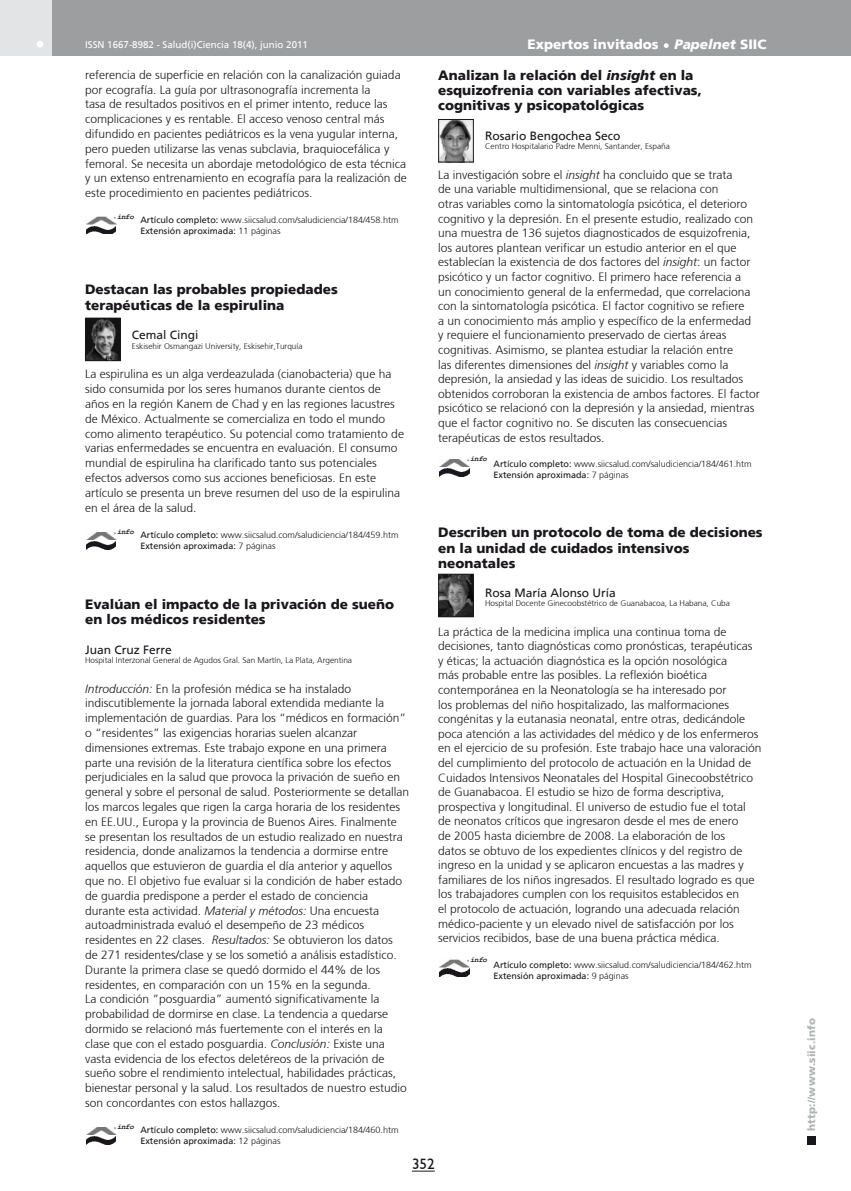
<style>
.page{position:relative;width:851px;height:1191px;background:#fff}
.page>*{position:absolute;margin:0;border:0;box-sizing:border-box;transform-origin:0 0}
.t1{font:15px "Humanist 521 BT";color:#1a171c}
.t2{font:900 13.5px/15.1px "Frutiger";color:#1a171c}
.t3{font:900 13.5px "Frutiger";color:#fff}
.t4{font:300 12px/14.9px "Frutiger";color:#1a171c}
.t5{font:12px "Frutiger";color:#1a171c}
.t6{font:900 10.5px "Frutiger";letter-spacing:.015em;color:#b1b3b4}
.t7{font:9.75px "Frutiger";color:#fff}
.t8{font:300 9px/11.2px "Frutiger";color:#1a171c}
.t9{font:300 8.25px "Frutiger";color:#1a171c}
.t10{font:italic 700 7.5px "Courier New";letter-spacing:-.05em;color:#1a171c}
.s1{font-style:italic}
.s2{font-weight:400}
</style>
<div class="page">
<div style="left:0;top:0;width:850px;height:55px;background:#9d9ea0"></div>
<div style="left:0;top:0;width:51px;height:55px;background:#e3e4e5"></div>
<div style="left:37px;top:41px;width:6px;height:7px;background:#fff;border-radius:50%"></div>
<svg style="left:412px;top:1170px;width:22px;height:1px"></svg>
<div style="left:807px;top:1135px;width:8px;height:9px;background:#1a171c"></div>
<svg style="left:663px;top:43px;width:5px;height:5px"></svg>
<img style="left:87px;top:320px;width:31px;height:39px">
<div style="left:85px;top:318px;width:35px;height:43px;border:1px solid #1a171c"></div>
<img style="left:440px;top:121px;width:31px;height:39px">
<div style="left:438px;top:119px;width:35px;height:43px;border:1px solid #1a171c"></div>
<img style="left:440px;top:576px;width:31px;height:39px">
<div style="left:438px;top:574px;width:35px;height:43px;border:1px solid #1a171c"></div>
<img style="left:86px;top:217px;width:31px;height:7px">
<img style="left:86px;top:226px;width:30px;height:8px">
<img style="left:86px;top:532px;width:31px;height:17px">
<img style="left:439px;top:459px;width:31px;height:17px">
<img style="left:439px;top:959px;width:31px;height:8px">
<img style="left:439px;top:969px;width:30px;height:7px">
<img style="left:87px;top:1127px;width:29px;height:7px">
<img style="left:86px;top:1136px;width:30px;height:8px">
<p class="t7" style="left:85px;top:39px;width:224px">ISSN 1667-8982 - Salud(i)Ciencia 18(4), junio 2011</p>
<p class="t3" style="left:527px;top:36px;width:240px">Expertos invitados <span class="s1">Papelnet</span> SIIC</p>
<p class="t4" style="left:85px;top:67px;width:323px">referencia de superficie en relación con la canalización guiada por ecografía. La guía por ultrasonografía incrementa la<br>tasa de resultados positivos en el primer intento, reduce las complicaciones y es rentable. El acceso venoso central más difundido en pacientes pediátricos es la vena yugular interna, pero pueden utilizarse las venas subclavia, braquiocefálica y femoral. Se necesita un abordaje metodológico de esta técnica y un extenso entrenamiento en ecografía para la realización de este procedimiento en pacientes pediátricos.</p>
<p class="t8" style="left:140px;top:214px;width:260px"><span class="s2">Artículo completo:</span> www.siicsalud.com/saludiciencia/184/458.htm<br><span class="s2">Extensión aproximada:</span> 11 páginas</p>
<p class="t10" style="left:117px;top:211px;width:18px">info</p>
<p class="t2" style="left:85px;top:282px;width:254px">Destacan las probables propiedades terapéuticas de la espirulina</p>
<p class="t5" style="left:132px;top:328px;width:68px">Cemal Cingi</p>
<p class="t9" style="left:132px;top:341px;width:172px">Eskisehir Osmangazi University, Eskisehir,Turquía</p>
<p class="t4" style="left:85px;top:367px;width:320px">La espirulina es un alga verdeazulada (cianobacteria) que ha sido consumida por los seres humanos durante cientos de años en la región Kanem de Chad y en las regiones lacustres de México. Actualmente se comercializa en todo el mundo como alimento terapéutico. Su potencial como tratamiento de varias enfermedades se encuentra en evaluación. El consumo mundial de espirulina ha clarificado tanto sus potenciales efectos adversos como sus acciones beneficiosas. En este artículo se presenta un breve resumen del uso de la espirulina en el área de la salud.</p>
<p class="t8" style="left:140px;top:529px;width:260px"><span class="s2">Artículo completo:</span> www.siicsalud.com/saludiciencia/184/459.htm<br><span class="s2">Extensión aproximada:</span> 7 páginas</p>
<p class="t10" style="left:117px;top:527px;width:18px">info</p>
<p class="t2" style="left:85px;top:596px;width:310px">Evalúan el impacto de la privación de sueño en los médicos residentes</p>
<p class="t5" style="left:85px;top:642px;width:88px">Juan Cruz Ferre</p>
<p class="t9" style="left:85px;top:655px;width:268px">Hospital Interzonal General de Agudos Gral. San Martín, La Plata, Argentina</p>
<p class="t4" style="left:85px;top:681px;width:325px"><span class="s1">Introducción:</span> En la profesión médica se ha instalado indiscutiblemente la jornada laboral extendida mediante la implementación de guardias. Para los “médicos en formación” o “residentes” las exigencias horarias suelen alcanzar dimensiones extremas. Este trabajo expone en una primera parte una revisión de la literatura científica sobre los efectos perjudiciales en la salud que provoca la privación de sueño en general y sobre el personal de salud. Posteriormente se detallan los marcos legales que rigen la carga horaria de los residentes en EE.UU., Europa y la provincia de Buenos Aires. Finalmente se presentan los resultados de un estudio realizado en nuestra residencia, donde analizamos la tendencia a dormirse entre aquellos que estuvieron de guardia el día anterior y aquellos que no. El objetivo fue evaluar si la condición de haber estado de guardia predispone a perder el estado de conciencia durante esta actividad. <span class="s1">Material y métodos:</span> Una encuesta autoadministrada evaluó el desempeño de 23 médicos residentes en 22 clases. <span class="s1">Resultados:</span> Se obtuvieron los datos<br>de 271 residentes/clase y se los sometió a análisis estadístico.<br>Durante la primera clase se quedó dormido el 44% de los residentes, en comparación con un 15% en la segunda.<br>La condición “posguardia” aumentó significativamente la probabilidad de dormirse en clase. La tendencia a quedarse dormido se relacionó más fuertemente con el interés en la clase que con el estado posguardia. <span class="s1">Conclusión:</span> Existe una vasta evidencia de los efectos deletéreos de la privación de sueño sobre el rendimiento intelectual, habilidades prácticas, bienestar personal y la salud. Los resultados de nuestro estudio son concordantes con estos hallazgos.</p>
<p class="t8" style="left:140px;top:1124px;width:260px"><span class="s2">Artículo completo:</span> www.siicsalud.com/saludiciencia/184/460.htm<br><span class="s2">Extensión aproximada:</span> 12 páginas</p>
<p class="t10" style="left:117px;top:1121px;width:18px">info</p>
<p class="t2" style="left:438px;top:67px;width:265px">Analizan la relación del <span class="s1">insight</span> en la esquizofrenia con variables afectivas, cognitivas y psicopatológicas</p>
<p class="t5" style="left:485px;top:128px;width:137px">Rosario Bengochea Seco</p>
<p class="t9" style="left:485px;top:142px;width:186px">Centro Hospitalario Padre Menni, Santander, España</p>
<p class="t4" style="left:438px;top:167px;width:323px">La investigación sobre el <span class="s1">insight</span> ha concluido que se trata<br>de una variable multidimensional, que se relaciona con<br>otras variables como la sintomatología psicótica, el deterioro cognitivo y la depresión. En el presente estudio, realizado con una muestra de 136 sujetos diagnosticados de esquizofrenia, los autores plantean verificar un estudio anterior en el que establecían la existencia de dos factores del <span class="s1">insight</span>: un factor psicótico y un factor cognitivo. El primero hace referencia a<br>un conocimiento general de la enfermedad, que correlaciona con la sintomatología psicótica. El factor cognitivo se refiere<br>a un conocimiento más amplio y específico de la enfermedad<br>y requiere el funcionamiento preservado de ciertas áreas cognitivas. Asimismo, se plantea estudiar la relación entre<br>las diferentes dimensiones del <span class="s1">insight</span> y variables como la depresión, la ansiedad y las ideas de suicidio. Los resultados obtenidos corroboran la existencia de ambos factores. El factor psicótico se relacionó con la depresión y la ansiedad, mientras que el factor cognitivo no. Se discuten las consecuencias terapéuticas de estos resultados.</p>
<p class="t8" style="left:493px;top:459px;width:260px"><span class="s2">Artículo completo:</span> www.siicsalud.com/saludiciencia/184/461.htm<br><span class="s2">Extensión aproximada:</span> 7 páginas</p>
<p class="t10" style="left:470px;top:454px;width:18px">info</p>
<p class="t2" style="left:438px;top:525px;width:326px">Describen un protocolo de toma de decisiones en la unidad de cuidados intensivos neonatales</p>
<p class="t5" style="left:485px;top:586px;width:132px">Rosa María Alonso Uría</p>
<p class="t9" style="left:485px;top:599px;width:246px">Hospital Docente Ginecoobstétrico de Guanabacoa, La Habana, Cuba</p>
<p class="t4" style="left:438px;top:624px;width:325px">La práctica de la medicina implica una continua toma de decisiones, tanto diagnósticas como pronósticas, terapéuticas<br>y éticas; la actuación diagnóstica es la opción nosológica<br>más probable entre las posibles. La reflexión bioética contemporánea en la Neonatología se ha interesado por<br>los problemas del niño hospitalizado, las malformaciones congénitas y la eutanasia neonatal, entre otras, dedicándole poca atención a las actividades del médico y de los enfermeros en el ejercicio de su profesión. Este trabajo hace una valoración del cumplimiento del protocolo de actuación en la Unidad de Cuidados Intensivos Neonatales del Hospital Ginecoobstétrico de Guanabacoa. El estudio se hizo de forma descriptiva, prospectiva y longitudinal. El universo de estudio fue el total<br>de neonatos críticos que ingresaron desde el mes de enero<br>de 2005 hasta diciembre de 2008. La elaboración de los<br>datos se obtuvo de los expedientes clínicos y del registro de ingreso en la unidad y se aplicaron encuestas a las madres y familiares de los niños ingresados. El resultado logrado es que los trabajadores cumplen con los requisitos establecidos en<br>el protocolo de actuación, logrando una adecuada relación médico-paciente y un elevado nivel de satisfacción por los servicios recibidos, base de una buena práctica médica.</p>
<p class="t8" style="left:493px;top:959px;width:260px"><span class="s2">Artículo completo:</span> www.siicsalud.com/saludiciencia/184/462.htm<br><span class="s2">Extensión aproximada:</span> 9 páginas</p>
<p class="t10" style="left:470px;top:954px;width:18px">info</p>
<p class="t1" style="left:412px;top:1155px;width:24px">352</p>
<p class="t6" style="left:805px;top:1130px;width:114px;rotate:-90deg">http://www.siic.info</p>
</div>
